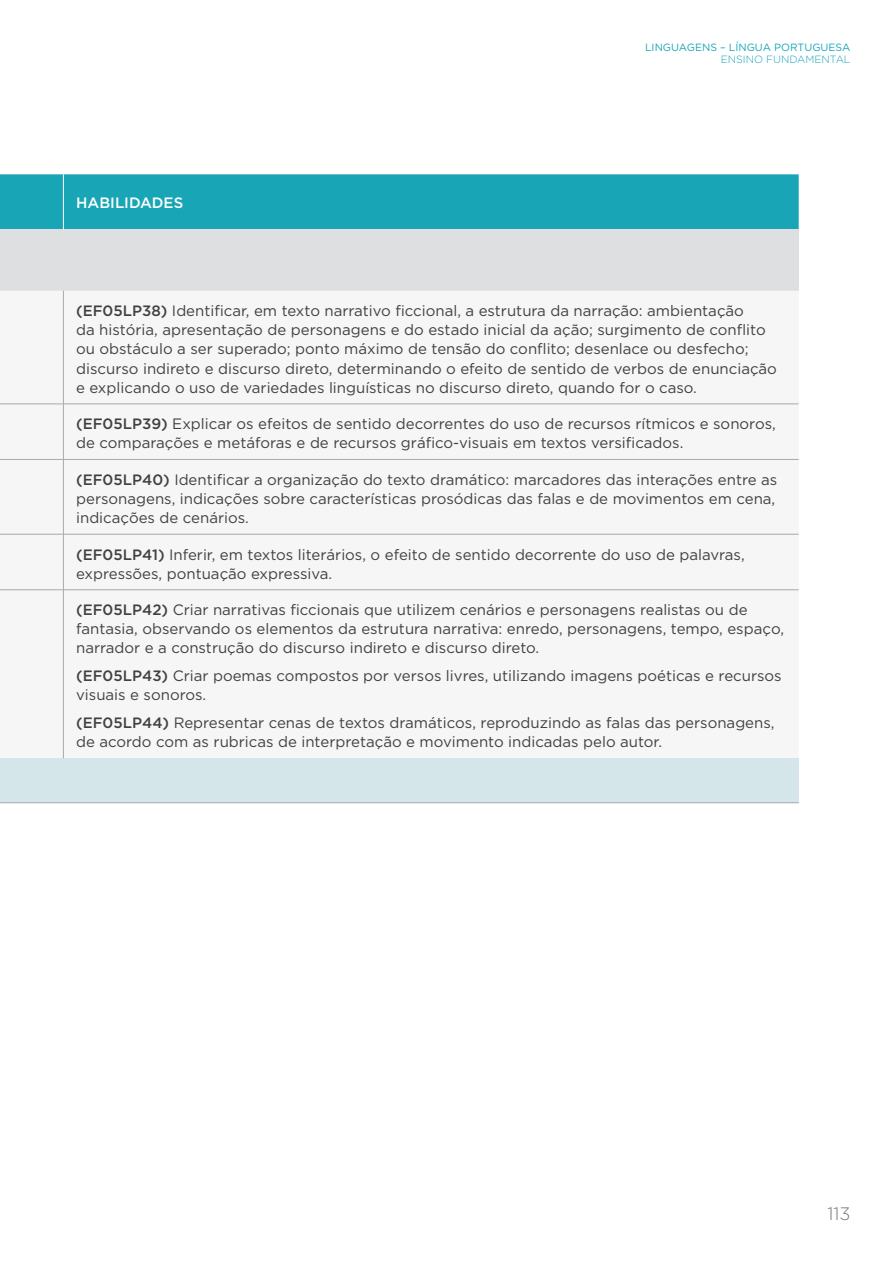
<style>
.page{position:relative;width:893px;height:1263px;background:#fff}
.page>*{position:absolute;margin:0;border:0;box-sizing:border-box;transform-origin:0 0}
.t1{font:300 18px "Gotham";color:#77787b}
.t2{font:15px/19.2px "Gotham";color:#414042}
.t3{font:500 15px "Gotham";color:#fff}
.t4{font:10.5px "Gotham";color:#18a6b7}
.t5{font:300 10.5px "Gotham";color:#18a6b7}
.s1{font-weight:500}
</style>
<div class="page">
<div style="left:0;top:174px;width:799px;height:55px;background:#18a6b7"></div>
<div style="left:0;top:229px;width:799px;height:62px;background:#dedfe0"></div>
<div style="left:0;top:291px;width:799px;height:467px;background:#f6f6f6"></div>
<div style="left:0;top:758px;width:799px;height:45px;background:#d5e6eb"></div>
<hr style="left:63px;top:291px;width:1px;height:113px;background:#a7a9ac">
<hr style="left:0;top:404px;width:63px;height:1px;background:#a7a9ac">
<hr style="left:63px;top:404px;width:736px;height:1px;background:#a7a9ac">
<hr style="left:63px;top:404px;width:1px;height:55px;background:#a7a9ac">
<hr style="left:0;top:459px;width:63px;height:1px;background:#a7a9ac">
<hr style="left:63px;top:459px;width:736px;height:1px;background:#a7a9ac">
<hr style="left:63px;top:460px;width:1px;height:74px;background:#a7a9ac">
<hr style="left:0;top:534px;width:63px;height:1px;background:#a7a9ac">
<hr style="left:63px;top:534px;width:736px;height:1px;background:#a7a9ac">
<hr style="left:63px;top:534px;width:1px;height:56px;background:#a7a9ac">
<hr style="left:0;top:589px;width:63px;height:1px;background:#a7a9ac">
<hr style="left:63px;top:589px;width:736px;height:1px;background:#a7a9ac">
<hr style="left:63px;top:590px;width:1px;height:168px;background:#a7a9ac">
<hr style="left:0;top:802px;width:63px;height:1px;background:#a7a9ac">
<hr style="left:63px;top:802px;width:736px;height:1px;background:#a7a9ac">
<hr style="left:63px;top:174px;width:1px;height:55px;background:#fff">
<p class="t3" style="left:76px;top:194px;width:109px">HABILIDADES</p>
<p class="t4" style="left:645px;top:42px;width:207px">LINGUAGENS – LÍNGUA PORTUGUESA</p>
<p class="t5" style="left:721px;top:54px;width:131px">ENSINO FUNDAMENTAL</p>
<p class="t2" style="left:76px;top:301px;width:702px"><span class="s1">(EF05LP38)</span> Identificar, em texto narrativo ficcional, a estrutura da narração: ambientação<br>da história, apresentação de personagens e do estado inicial da ação; surgimento de conflito ou obstáculo a ser superado; ponto máximo de tensão do conflito; desenlace ou desfecho; discurso indireto e discurso direto, determinando o efeito de sentido de verbos de enunciação e explicando o uso de variedades linguísticas no discurso direto, quando for o caso.</p>
<p class="t2" style="left:76px;top:414px;width:701px"><span class="s1">(EF05LP39)</span> Explicar os efeitos de sentido decorrentes do uso de recursos rítmicos e sonoros, de comparações e metáforas e de recursos gráfico-visuais em textos versificados.</p>
<p class="t2" style="left:76px;top:470px;width:703px"><span class="s1">(EF05LP40)</span> Identificar a organização do texto dramático: marcadores das interações entre as personagens, indicações sobre características prosódicas das falas e de movimentos em cena, indicações de cenários.</p>
<p class="t2" style="left:76px;top:544px;width:670px"><span class="s1">(EF05LP41)</span> Inferir, em textos literários, o efeito de sentido decorrente do uso de palavras, expressões, pontuação expressiva.</p>
<p class="t2" style="left:76px;top:600px;width:709px"><span class="s1">(EF05LP42)</span> Criar narrativas ficcionais que utilizem cenários e personagens realistas ou de fantasia, observando os elementos da estrutura narrativa: enredo, personagens, tempo, espaço, narrador e a construção do discurso indireto e discurso direto.</p>
<p class="t2" style="left:76px;top:666px;width:707px"><span class="s1">(EF05LP43)</span> Criar poemas compostos por versos livres, utilizando imagens poéticas e recursos visuais e sonoros.</p>
<p class="t2" style="left:76px;top:713px;width:700px"><span class="s1">(EF05LP44)</span> Representar cenas de textos dramáticos, reproduzindo as falas das personagens, de acordo com as rubricas de interpretação e movimento indicadas pelo autor.</p>
<p class="t1" style="left:827px;top:1203px;width:25px">113</p>
</div>
